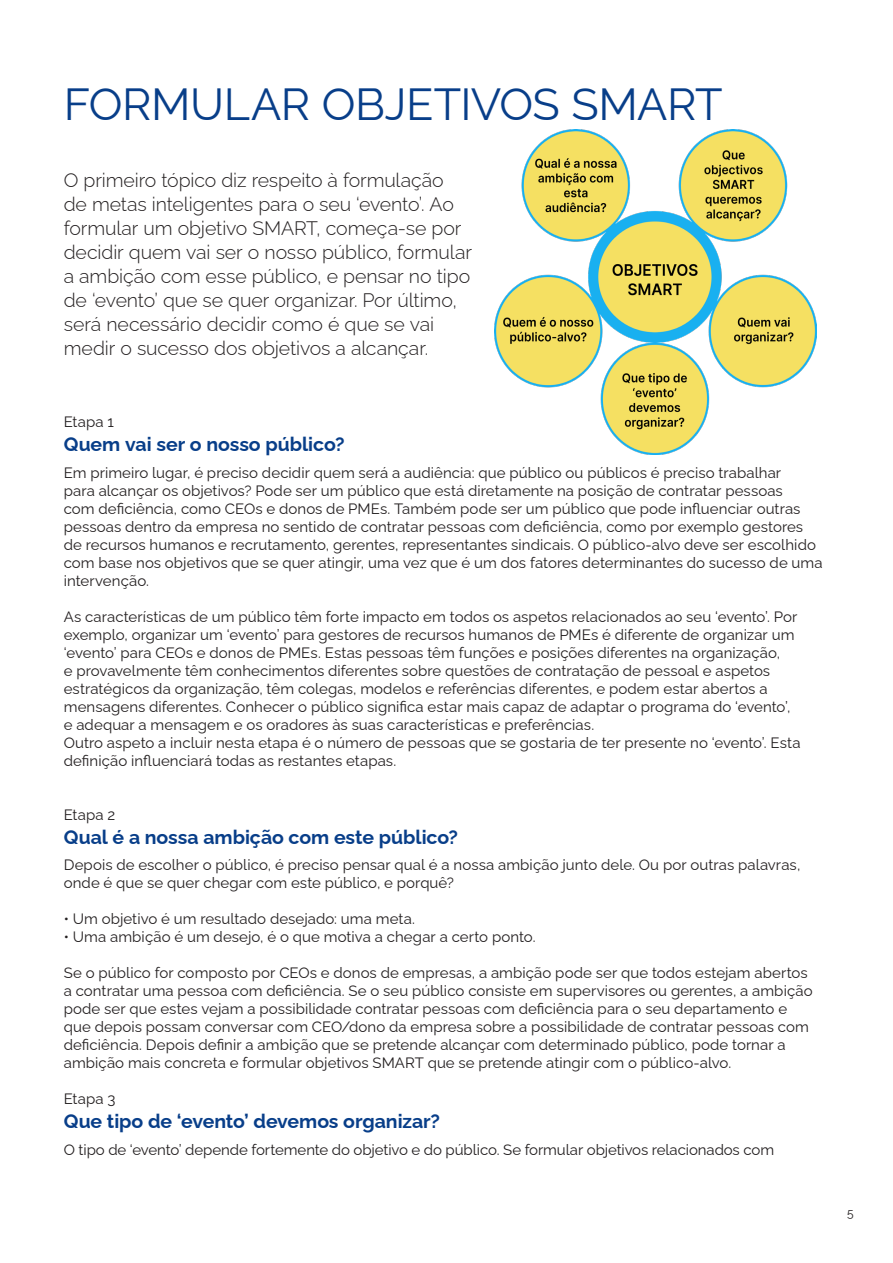
<style>
.page{position:relative;width:893px;height:1263px;background:#fff}
.page>*{position:absolute;margin:0;border:0;box-sizing:border-box;transform-origin:0 0}
.t1{font:45px "Raleway";letter-spacing:-.01em;color:#083e89}
.t2{font:300 19.5px/24px "Raleway";letter-spacing:-.005em;color:#231f20}
.t3{font:700 19.5px "Raleway";color:#083e89}
.t4{font:15px/18px "Raleway";letter-spacing:.005em;color:#231f20}
.t5{font:12px "Raleway";color:#231f20}
</style>
<div class="page">
<img style="left:495px;top:130px;width:322px;height:325px">
<p class="t1" style="left:64px;top:68px;width:660px">FORMULAR OBJETIVOS SMART</p>
<p class="t2" style="left:64px;top:166px;width:410px">O primeiro tópico diz respeito à formulação<br>de metas inteligentes para o seu ‘evento’. Ao formular um objetivo SMART, começa-se por decidir quem vai ser o nosso público, formular a ambição com esse público, e pensar no tipo de ‘evento’ que se quer organizar. Por último, será necessário decidir como é que se vai medir o sucesso dos objetivos a alcançar.</p>
<p class="t4" style="left:64px;top:411px;width:52px">Etapa 1</p>
<p class="t3" style="left:64px;top:429px;width:282px">Quem vai ser o nosso público?</p>
<p class="t4" style="left:64px;top:462px;width:760px">Em primeiro lugar, é preciso decidir quem será a audiência: que público ou públicos é preciso trabalhar<br>para alcançar os objetivos? Pode ser um público que está diretamente na posição de contratar pessoas<br>com deficiência, como CEOs e donos de PMEs. Também pode ser um público que pode influenciar outras pessoas dentro da empresa no sentido de contratar pessoas com deficiência, como por exemplo gestores de recursos humanos e recrutamento, gerentes, representantes sindicais. O público-alvo deve ser escolhido com base nos objetivos que se quer atingir, uma vez que é um dos fatores determinantes do sucesso de uma intervenção.</p>
<p class="t4" style="left:64px;top:606px;width:735px">As características de um público têm forte impacto em todos os aspetos relacionados ao seu ‘evento’. Por exemplo, organizar um ‘evento’ para gestores de recursos humanos de PMEs é diferente de organizar um ‘evento’ para CEOs e donos de PMEs. Estas pessoas têm funções e posições diferentes na organização,<br>e provavelmente têm conhecimentos diferentes sobre questões de contratação de pessoal e aspetos estratégicos da organização, têm colegas, modelos e referências diferentes, e podem estar abertos a mensagens diferentes. Conhecer o público significa estar mais capaz de adaptar o programa do ‘evento’,</p>
<p class="t4" style="left:64px;top:714px;width:532px">e adequar a mensagem e os oradores às suas características e preferências.</p>
<p class="t4" style="left:64px;top:732px;width:738px">Outro aspeto a incluir nesta etapa é o número de pessoas que se gostaria de ter presente no ‘evento’. Esta definição influenciará todas as restantes etapas.</p>
<p class="t4" style="left:64px;top:804px;width:53px">Etapa 2</p>
<p class="t3" style="left:64px;top:821px;width:396px">Qual é a nossa ambição com este público?</p>
<p class="t4" style="left:64px;top:854px;width:738px">Depois de escolher o público, é preciso pensar qual é a nossa ambição junto dele. Ou por outras palavras, onde é que se quer chegar com este público, e porquê?</p>
<p class="t4" style="left:64px;top:908px;width:353px">• Um objetivo é um resultado desejado: uma meta.</p>
<p class="t4" style="left:64px;top:926px;width:473px">• Uma ambição é um desejo, é o que motiva a chegar a certo ponto.</p>
<p class="t4" style="left:64px;top:962px;width:750px">Se o público for composto por CEOs e donos de empresas, a ambição pode ser que todos estejam abertos a contratar uma pessoa com deficiência. Se o seu público consiste em supervisores ou gerentes, a ambição pode ser que estes vejam a possibilidade contratar pessoas com deficiência para o seu departamento e que depois possam conversar com CEO/dono da empresa sobre a possibilidade de contratar pessoas com deficiência. Depois definir a ambição que se pretende alcançar com determinado público, pode tornar a ambição mais concreta e formular objetivos SMART que se pretende atingir com o público-alvo.</p>
<p class="t4" style="left:64px;top:1088px;width:53px">Etapa 3</p>
<p class="t3" style="left:64px;top:1106px;width:378px">Que tipo de ‘evento’ devemos organizar?</p>
<p class="t4" style="left:64px;top:1139px;width:712px">O tipo de ‘evento’ depende fortemente do objetivo e do público. Se formular objetivos relacionados com</p>
<p class="t5" style="left:847px;top:1203px;width:8px">5</p>
</div>
